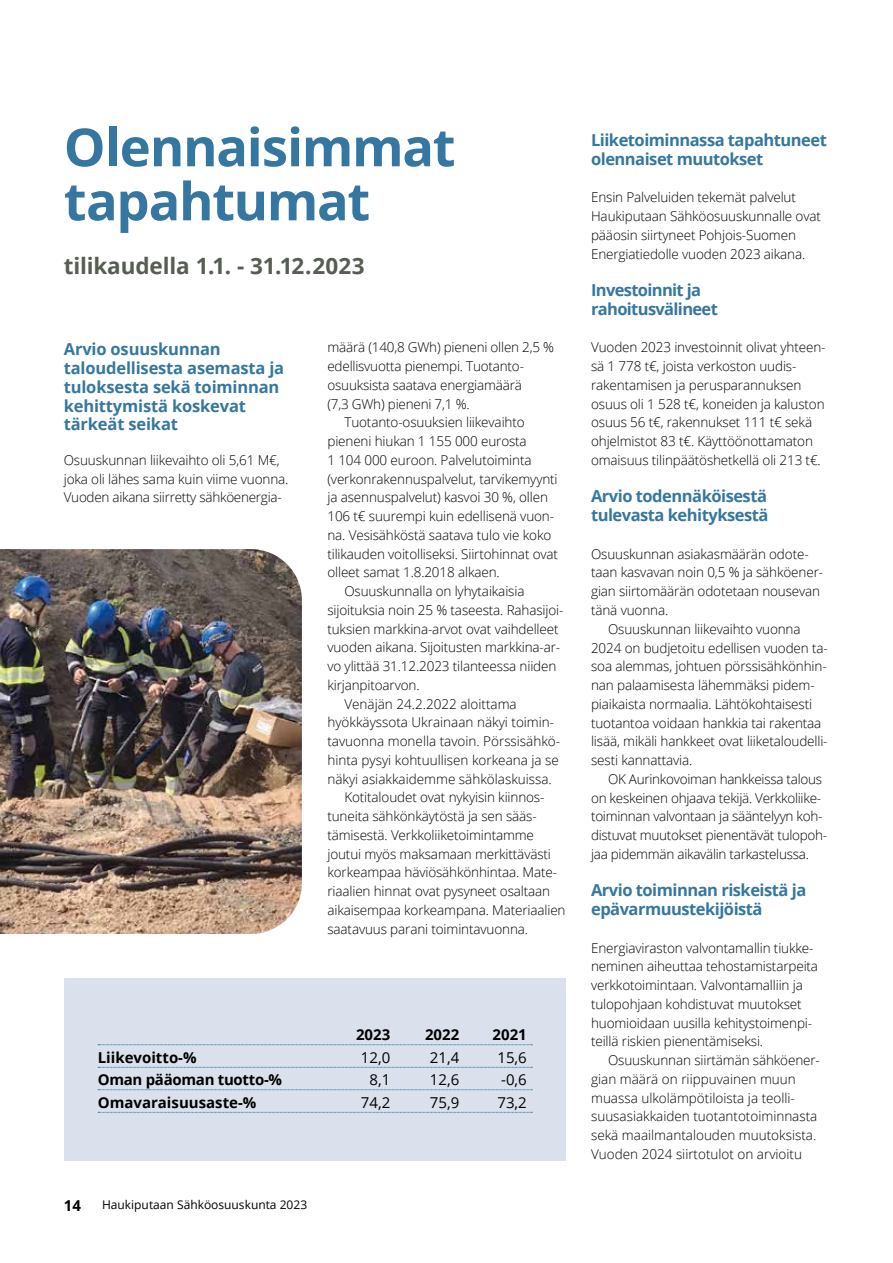
<style>
.page{position:relative;width:893px;height:1263px;background:#fff}
.page>*{position:absolute;margin:0;border:0;box-sizing:border-box;transform-origin:0 0}
.t1{font:700 52.5px/54px "Open Sans";letter-spacing:-.025em;color:#3577a0}
.t2{font:700 22.5px "Open Sans";letter-spacing:-.005em;color:#565d53}
.t3{font:700 16.5px/18.8px "Open Sans";letter-spacing:-.03em;color:#3577a0}
.t4{font:700 16.5px/18.8px "Open Sans";letter-spacing:-.01em;color:#3577a0}
.t5{font:700 15px "Open Sans";color:#000}
.t6{font:15px "Open Sans";color:#000}
.t7{font:700 15px "Open Sans";letter-spacing:-.02em;color:#000}
.t8{font:300 13.5px/18.8px "Open Sans";letter-spacing:-.01em;color:#000}
.t9{font:12px "Open Sans";color:#000}
</style>
<div class="page">
<div style="left:64px;top:978px;width:502px;height:183px;background:#dbe1ec"></div>
<svg style="left:98px;top:1044px;width:434px;height:1px"></svg>
<svg style="left:98px;top:1067px;width:434px;height:1px"></svg>
<svg style="left:98px;top:1089px;width:434px;height:1px"></svg>
<svg style="left:98px;top:1112px;width:434px;height:1px"></svg>
<img style="left:0;top:549px;width:302px;height:385px">
<h1 class="t1" style="left:64px;top:119px;width:393px">Olennaisimmat tapahtumat</h1>
<h2 class="t2" style="left:64px;top:250px;width:302px">tilikaudella 1.1. - 31.12.2023</h2>
<p class="t4" style="left:64px;top:340px;width:222px">Arvio osuuskunnan taloudellisesta asemasta ja tuloksesta sekä toiminnan kehittymistä koskevat tärkeät seikat</p>
<p class="t8" style="left:64px;top:450px;width:226px">Osuuskunnan liikevaihto oli 5,61 M€, joka oli lähes sama kuin viime vuonna.<br>Vuoden aikana siirretty sähköenergia-</p>
<p class="t8" style="left:327px;top:338px;width:228px">määrä (140,8 GWh) pieneni ollen 2,5 %</p>
<p class="t8" style="left:327px;top:356px;width:198px">edellisvuotta pienempi. Tuotanto-</p>
<p class="t8" style="left:327px;top:375px;width:196px">osuuksista saatava energiamäärä</p>
<p class="t8" style="left:327px;top:394px;width:144px">(7,3 GWh) pieneni 7,1 %.</p>
<p class="t8" style="left:344px;top:413px;width:182px">Tuotanto-osuuksien liikevaihto</p>
<p class="t8" style="left:327px;top:431px;width:201px">pieneni hiukan 1 155 000 eurosta</p>
<p class="t8" style="left:327px;top:450px;width:206px">1 104 000 euroon. Palvelutoiminta</p>
<p class="t8" style="left:327px;top:469px;width:232px">(verkonrakennuspalvelut, tarvikemyynti</p>
<p class="t8" style="left:327px;top:488px;width:222px">ja asennuspalvelut) kasvoi 30 %, ollen</p>
<p class="t8" style="left:327px;top:506px;width:228px">106 t€ suurempi kuin edellisenä vuon-</p>
<p class="t8" style="left:327px;top:525px;width:225px">na. Vesisähköstä saatava tulo vie koko</p>
<p class="t8" style="left:327px;top:544px;width:232px">tilikauden voitolliseksi. Siirtohinnat ovat</p>
<p class="t8" style="left:327px;top:563px;width:174px">olleet samat 1.8.2018 alkaen.</p>
<p class="t8" style="left:344px;top:581px;width:182px">Osuuskunnalla on lyhytaikaisia</p>
<p class="t8" style="left:327px;top:600px;width:238px">sijoituksia noin 25 % taseesta. Rahasijoi-</p>
<p class="t8" style="left:327px;top:619px;width:233px">tuksien markkina-arvot ovat vaihdelleet</p>
<p class="t8" style="left:327px;top:638px;width:234px">vuoden aikana. Sijoitusten markkina-ar-</p>
<p class="t8" style="left:327px;top:656px;width:230px">vo ylittää 31.12.2023 tilanteessa niiden</p>
<p class="t8" style="left:327px;top:675px;width:94px">kirjanpitoarvon.</p>
<p class="t8" style="left:344px;top:694px;width:174px">Venäjän 24.2.2022 aloittama</p>
<p class="t8" style="left:327px;top:713px;width:228px">hyökkäyssota Ukrainaan näkyi toimin-</p>
<p class="t8" style="left:327px;top:731px;width:234px">tavuonna monella tavoin. Pörssisähkö-</p>
<p class="t8" style="left:327px;top:750px;width:233px">hinta pysyi kohtuullisen korkeana ja se</p>
<p class="t8" style="left:327px;top:769px;width:226px">näkyi asiakkaidemme sähkölaskuissa.</p>
<p class="t8" style="left:344px;top:788px;width:201px">Kotitaloudet ovat nykyisin kiinnos-</p>
<p class="t8" style="left:327px;top:806px;width:211px">tuneita sähkönkäytöstä ja sen sääs-</p>
<p class="t8" style="left:327px;top:825px;width:208px">tämisestä. Verkkoliiketoimintamme</p>
<p class="t8" style="left:327px;top:844px;width:225px">joutui myös maksamaan merkittävästi</p>
<p class="t8" style="left:327px;top:863px;width:231px">korkeampaa häviösähkönhintaa. Mate-</p>
<p class="t8" style="left:327px;top:881px;width:224px">riaalien hinnat ovat pysyneet osaltaan</p>
<p class="t8" style="left:327px;top:900px;width:240px">aikaisempaa korkeampana. Materiaalien</p>
<p class="t8" style="left:327px;top:919px;width:202px">saatavuus parani toimintavuonna.</p>
<p class="t5" style="left:356px;top:1024px;width:36px">2023</p>
<p class="t5" style="left:425px;top:1024px;width:36px">2022</p>
<p class="t5" style="left:493px;top:1024px;width:36px">2021</p>
<p class="t5" style="left:98px;top:1047px;width:100px">Liikevoitto-%</p>
<p class="t6" style="left:361px;top:1047px;width:31px">12,0</p>
<p class="t6" style="left:430px;top:1047px;width:31px">21,4</p>
<p class="t6" style="left:497px;top:1047px;width:31px">15,6</p>
<p class="t7" style="left:98px;top:1069px;width:186px">Oman pääoman tuotto-%</p>
<p class="t6" style="left:369px;top:1069px;width:22px">8,1</p>
<p class="t6" style="left:430px;top:1069px;width:31px">12,6</p>
<p class="t6" style="left:501px;top:1069px;width:27px">-0,6</p>
<p class="t5" style="left:98px;top:1092px;width:160px">Omavaraisuusaste-%</p>
<p class="t6" style="left:361px;top:1092px;width:31px">74,2</p>
<p class="t6" style="left:430px;top:1092px;width:31px">75,9</p>
<p class="t6" style="left:497px;top:1092px;width:31px">73,2</p>
<p class="t5" style="left:64px;top:1194px;width:19px">14</p>
<p class="t9" style="left:102px;top:1197px;width:207px">Haukiputaan Sähköosuuskunta 2023</p>
<p class="t3" style="left:591px;top:130px;width:237px">Liiketoiminnassa tapahtuneet olennaiset muutokset</p>
<p class="t8" style="left:591px;top:188px;width:231px">Ensin Palveluiden tekemät palvelut Haukiputaan Sähköosuuskunnalle ovat pääosin siirtyneet Pohjois-Suomen Energiatiedolle vuoden 2023 aikana.</p>
<p class="t3" style="left:591px;top:280px;width:128px">Investoinnit ja rahoitusvälineet</p>
<p class="t8" style="left:591px;top:338px;width:236px">Vuoden 2023 investoinnit olivat yhteen&shy;sä 1 778 t€, joista verkoston uudis&shy;rakentamisen ja perusparannuksen osuus oli 1 528 t€, koneiden ja kaluston osuus 56 t€, rakennukset 111 t€ sekä ohjelmistot 83 t€. Käyttöönottamaton omaisuus tilinpäätöshetkellä oli 213 t€.</p>
<p class="t3" style="left:591px;top:487px;width:179px">Arvio todennäköisestä tulevasta kehityksestä</p>
<p class="t8" style="left:591px;top:544px;width:219px">Osuuskunnan asiakasmäärän odote-</p>
<p class="t8" style="left:591px;top:563px;width:234px">taan kasvavan noin 0,5 % ja sähköener-</p>
<p class="t8" style="left:591px;top:582px;width:231px">gian siirtomäärän odotetaan nousevan</p>
<p class="t8" style="left:591px;top:600px;width:79px">tänä vuonna.</p>
<p class="t8" style="left:608px;top:619px;width:194px">Osuuskunnan liikevaihto vuonna</p>
<p class="t8" style="left:591px;top:638px;width:238px">2024 on budjetoitu edellisen vuoden ta-</p>
<p class="t8" style="left:591px;top:657px;width:237px">soa alemmas, johtuen pörssisähkönhin-</p>
<p class="t8" style="left:591px;top:675px;width:225px">nan palaamisesta lähemmäksi pidem-</p>
<p class="t8" style="left:591px;top:694px;width:223px">piaikaista normaalia. Lähtökohtaisesti</p>
<p class="t8" style="left:591px;top:713px;width:232px">tuotantoa voidaan hankkia tai rakentaa</p>
<p class="t8" style="left:591px;top:732px;width:238px">lisää, mikäli hankkeet ovat liiketaloudelli-</p>
<p class="t8" style="left:591px;top:750px;width:103px">sesti kannattavia.</p>
<p class="t8" style="left:608px;top:769px;width:216px">OK Aurinkovoiman hankkeissa talous</p>
<p class="t8" style="left:591px;top:788px;width:232px">on keskeinen ohjaava tekijä. Verkkoliike-</p>
<p class="t8" style="left:591px;top:807px;width:233px">toiminnan valvontaan ja sääntelyyn koh-</p>
<p class="t8" style="left:591px;top:825px;width:238px">distuvat muutokset pienentävät tulopoh-</p>
<p class="t8" style="left:591px;top:844px;width:219px">jaa pidemmän aikavälin tarkastelussa.</p>
<p class="t3" style="left:591px;top:880px;width:217px">Arvio toiminnan riskeistä ja epävarmuustekijöistä</p>
<p class="t8" style="left:591px;top:938px;width:229px">Energiaviraston valvontamallin tiukke&shy;neminen aiheuttaa tehostamistarpeita verkkotoimintaan. Valvontamalliin ja tulopohjaan kohdistuvat muutokset huomioidaan uusilla kehitystoimenpi&shy;teillä riskien pienentämiseksi.</p>
<p class="t8" style="left:591px;top:1050px;width:230px;text-indent:17px">Osuuskunnan siirtämän sähköener&shy;gian määrä on riippuvainen muun muassa ulkolämpötiloista ja teolli&shy;suusasiakkaiden tuotantotoiminnasta sekä maailmantalouden muutoksista.<br>Vuoden 2024 siirtotulot on arvioitu</p>
</div>
